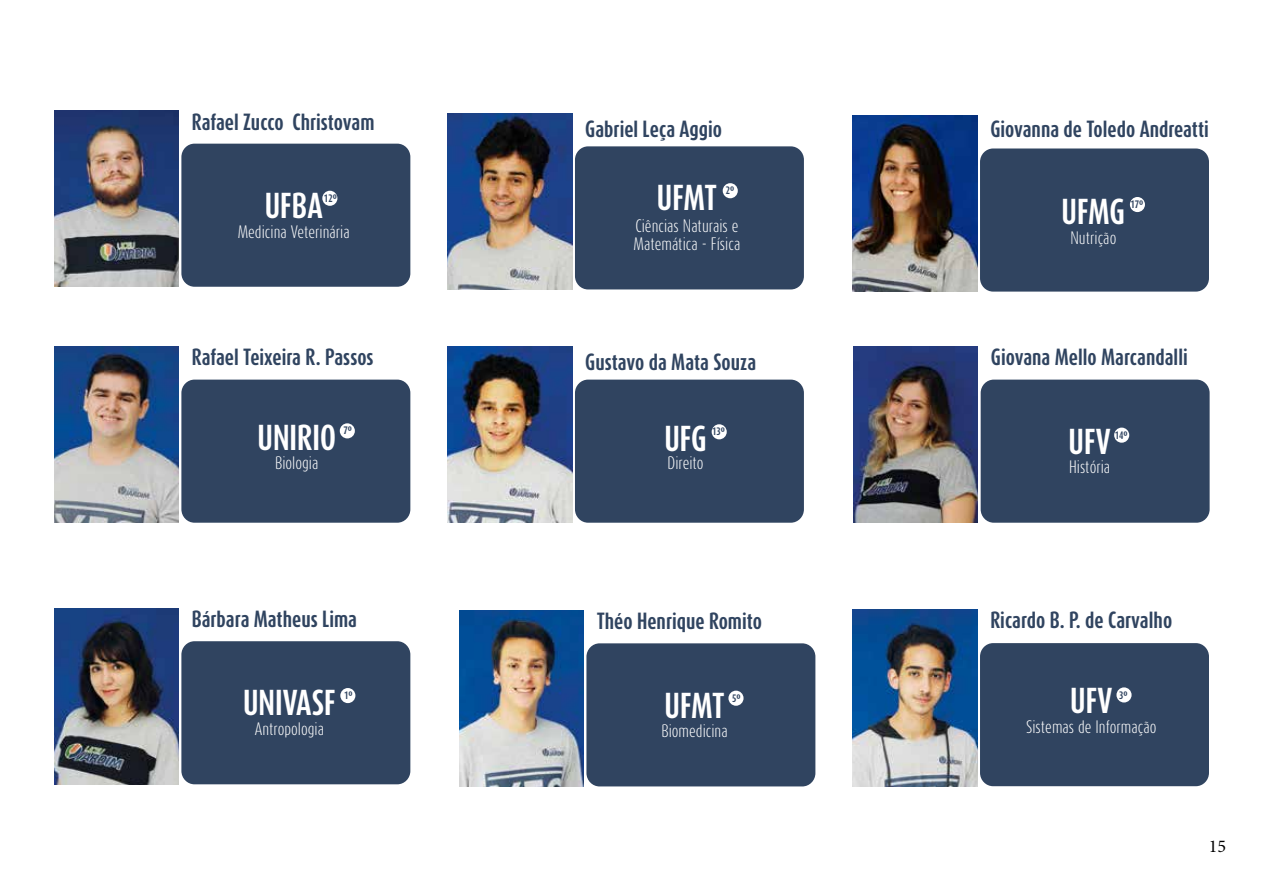
<style>
.page{position:relative;width:1263px;height:893px;background:#fff}
.page>*{position:absolute;margin:0;border:0;box-sizing:border-box;transform-origin:0 0}
.t1{font:700 30px "Dax Compact";color:#fff}
.t2{font:700 19.5px "Dax Compact";color:#304460}
.t3{font:18px "Minion Pro";color:#000}
.t4{font:300 15px/18px "Dax Compact";color:#fff}
.t5{font:700 9px "Dax Compact";color:#304460}
</style>
<div class="page">
<img style="left:54px;top:608px;width:125px;height:176px">
<img style="left:459px;top:610px;width:125px;height:176px">
<div style="left:181px;top:641px;width:229px;height:143px;background:#304460;border-radius:13px"></div>
<div style="left:586px;top:643px;width:229px;height:143px;background:#304460;border-radius:13px"></div>
<div style="left:728px;top:691px;width:15px;height:15px;background:#fff;border-radius:50%"></div>
<div style="left:340px;top:688px;width:15px;height:15px;background:#fff;border-radius:50%"></div>
<img style="left:853px;top:346px;width:125px;height:177px">
<div style="left:981px;top:380px;width:228px;height:143px;background:#304460;border-radius:13px"></div>
<div style="left:1114px;top:428px;width:15px;height:15px;background:#fff;border-radius:50%"></div>
<img style="left:54px;top:346px;width:125px;height:177px">
<div style="left:181px;top:380px;width:229px;height:143px;background:#304460;border-radius:13px"></div>
<div style="left:340px;top:423px;width:15px;height:15px;background:#fff;border-radius:50%"></div>
<img style="left:448px;top:113px;width:124px;height:176px">
<img style="left:853px;top:115px;width:124px;height:177px">
<div style="left:575px;top:146px;width:229px;height:143px;background:#304460;border-radius:13px"></div>
<div style="left:980px;top:148px;width:229px;height:144px;background:#304460;border-radius:13px"></div>
<div style="left:1130px;top:197px;width:15px;height:15px;background:#fff;border-radius:50%"></div>
<div style="left:723px;top:183px;width:15px;height:15px;background:#fff;border-radius:50%"></div>
<img style="left:448px;top:346px;width:124px;height:177px">
<div style="left:575px;top:380px;width:229px;height:143px;background:#304460;border-radius:13px"></div>
<div style="left:712px;top:424px;width:15px;height:15px;background:#fff;border-radius:50%"></div>
<img style="left:54px;top:110px;width:125px;height:177px">
<div style="left:181px;top:144px;width:229px;height:143px;background:#304460;border-radius:13px"></div>
<div style="left:322px;top:191px;width:15px;height:15px;background:#fff;border-radius:50%"></div>
<img style="left:853px;top:610px;width:124px;height:176px">
<div style="left:980px;top:643px;width:229px;height:143px;background:#304460;border-radius:13px"></div>
<div style="left:1116px;top:687px;width:15px;height:15px;background:#fff;border-radius:50%"></div>
<p class="t2" style="left:192px;top:109px;width:184px">Rafael Zucco Christovam</p>
<h1 class="t1" style="left:265px;top:186px;width:59px">UFBA</h1>
<p class="t4" style="left:238px;top:222px;width:114px">Medicina Veterinária</p>
<p class="t5" style="left:324px;top:192px;width:14px">12º</p>
<p class="t2" style="left:192px;top:344px;width:183px">Rafael Teixeira R. Passos</p>
<h1 class="t1" style="left:258px;top:418px;width:80px">UNIRIO</h1>
<p class="t4" style="left:275px;top:453px;width:45px">Biologia</p>
<p class="t5" style="left:344px;top:425px;width:10px">7º</p>
<p class="t2" style="left:585px;top:116px;width:138px">Gabriel Leça Aggio</p>
<p class="t2" style="left:990px;top:116px;width:220px">Giovanna de Toledo Andreatti</p>
<h1 class="t1" style="left:657px;top:178px;width:61px">UFMT</h1>
<p class="t5" style="left:726px;top:185px;width:10px">2º</p>
<p class="t4" style="left:633px;top:216px;width:108px">Ciências Naturais e<br>Matemática - Física</p>
<p class="t2" style="left:585px;top:350px;width:172px">Gustavo da Mata Souza</p>
<h1 class="t1" style="left:664px;top:419px;width:44px">UFG</h1>
<p class="t4" style="left:667px;top:454px;width:38px">Direito</p>
<p class="t5" style="left:712px;top:426px;width:14px">13º</p>
<h1 class="t1" style="left:1062px;top:192px;width:65px">UFMG</h1>
<p class="t4" style="left:1070px;top:229px;width:47px">Nutrição</p>
<p class="t5" style="left:1130px;top:199px;width:14px">17º</p>
<p class="t2" style="left:991px;top:344px;width:198px">Giovana Mello Marcandalli</p>
<h1 class="t1" style="left:1068px;top:422px;width:44px">UFV</h1>
<p class="t4" style="left:1069px;top:457px;width:43px">História</p>
<p class="t5" style="left:1115px;top:429px;width:14px">14º</p>
<p class="t2" style="left:192px;top:606px;width:167px">Bárbara Matheus Lima</p>
<p class="t2" style="left:597px;top:608px;width:167px">Théo Henrique Romito</p>
<p class="t2" style="left:990px;top:608px;width:183px">Ricardo B. P. de Carvalho</p>
<h1 class="t1" style="left:243px;top:683px;width:94px">UNIVASF</h1>
<p class="t4" style="left:255px;top:720px;width:71px">Antropologia</p>
<p class="t5" style="left:344px;top:690px;width:10px">1º</p>
<h1 class="t1" style="left:665px;top:686px;width:61px">UFMT</h1>
<p class="t4" style="left:661px;top:721px;width:68px">Biomedicina</p>
<p class="t5" style="left:732px;top:692px;width:10px">5º</p>
<h1 class="t1" style="left:1070px;top:681px;width:44px">UFV</h1>
<p class="t4" style="left:1026px;top:718px;width:132px">Sistemas de Informação</p>
<p class="t5" style="left:1119px;top:689px;width:10px">3º</p>
<p class="t3" style="left:1209px;top:834px;width:19px">15</p>
</div>
